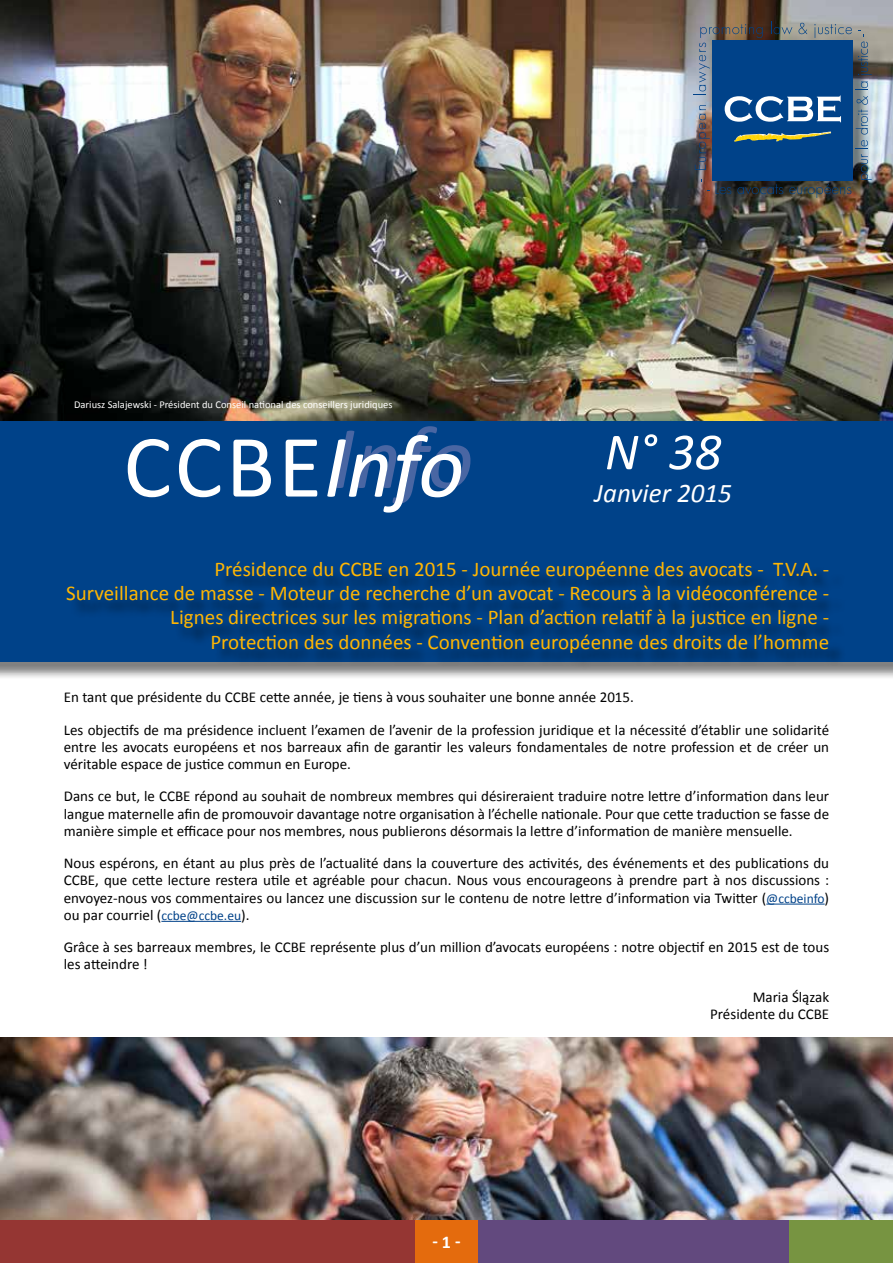
<style>
.page{position:relative;width:893px;height:1263px;background:#fff}
.page>*{position:absolute;margin:0;border:0;box-sizing:border-box;transform-origin:0 0}
.t1{font:90px "Calibri";color:#fff}
.t2{font:italic 52.5px "Calibri";color:#fff}
.t3{font:italic 27px "Calibri";color:#fff}
.t4{font:21px/24.2px "Calibri";color:#ffb602;text-align:right}
.t5{font:700 18px "Calibri";color:#fff}
.t6{font:15px/17.2px "Calibri";color:#000}
.t7{font:10.5px "Calibri";color:#fff}
.s1{font-style:italic}
.s2{font-size:13.5px;color:#004289}
</style>
<div class="page">
<div style="left:0;top:423px;width:893px;height:257px;background:#000;opacity:.5"></div>
<div style="left:0;top:421px;width:893px;height:240px;background:#004289"></div>
<div style="left:70px;top:564px;width:777px;height:106px;background:#000;opacity:.5"></div>
<hr style="left:766px;top:904px;width:59px;height:1px;background:#004289">
<hr style="left:161px;top:921px;width:80px;height:1px;background:#004289">
<img style="left:0;top:1037px;width:893px;height:183px">
<div style="left:0;top:1220px;width:415px;height:43px;background:#953633"></div>
<div style="left:478px;top:1220px;width:311px;height:43px;background:#62497e"></div>
<div style="left:415px;top:1220px;width:63px;height:43px;background:#e46b0d"></div>
<div style="left:789px;top:1220px;width:104px;height:43px;background:#779441"></div>
<img style="left:0;top:0;width:893px;height:421px">
<div style="left:697px;top:26px;width:192px;height:189px;background:#000;opacity:.5"></div>
<img style="left:694px;top:22px;width:178px;height:176px">
<p class="t7" style="left:74px;top:398px;width:320px">Dariusz Salajewski - Président du Conseil national des conseillers juridiques</p>
<h1 class="t1" style="left:123px;top:410px;width:342px">CCBE<span class="s1">Info</span></h1>
<h2 class="t2" style="left:605px;top:416px;width:118px">N° 38</h2>
<h3 class="t3" style="left:595px;top:474px;width:139px">Janvier 2015</h3>
<p class="t4" style="left:66px;top:557px;width:764px">Présidence du CCBE en 2015 - Journée européenne des avocats - T.V.A. -<br>Surveillance de masse - Moteur de recherche d’un avocat - Recours à la vidéoconférence - Lignes directrices sur les migrations - Plan d’action relatif à la justice en ligne -<br>Protection des données - Convention européenne des droits de l’homme</p>
<p class="t6" style="left:64px;top:681px;width:767px;line-height:32.2px">En tant que présidente du CCBE cette année, je tiens à vous souhaiter une bonne année 2015.<br>Les objectifs de ma présidence incluent l’examen de l’avenir de la profession juridique et la nécessité d’établir une solidarité</p>
<p class="t6" style="left:64px;top:738px;width:767px">entre les avocats européens et nos barreaux afin de garantir les valeurs fondamentales de notre profession et de créer un véritable espace de justice commun en Europe.</p>
<p class="t6" style="left:64px;top:788px;width:767px;text-align:justify">Dans ce but, le CCBE répond au souhait de nombreux membres qui désireraient traduire notre lettre d’information dans leur langue maternelle afin de promouvoir davantage notre organisation à l’échelle nationale. Pour que cette traduction se fasse de manière simple et efficace pour nos membres, nous publierons désormais la lettre d’information de manière mensuelle.</p>
<p class="t6" style="left:64px;top:854px;width:767px;text-align:justify">Nous espérons, en étant au plus près de l’actualité dans la couverture des activités, des événements et des publications du CCBE, que cette lecture restera utile et agréable pour chacun. Nous vous encourageons à prendre part à nos discussions : envoyez-nous vos commentaires ou lancez une discussion sur le contenu de notre lettre d’information via Twitter (<span class="s2">@ccbeinfo</span>) ou par courriel (<span class="s2">ccbe@ccbe.eu</span>).</p>
<p class="t6" style="left:64px;top:938px;width:767px">Grâce à ses barreaux membres, le CCBE représente plus d’un million d’avocats européens : notre objectif en 2015 est de tous les atteindre !</p>
<p class="t6" style="left:710px;top:988px;width:120px;text-align:right">Maria Ślązak<br>Présidente du CCBE</p>
<p class="t5" style="left:432px;top:1231px;width:30px">- 1 -</p>
</div>
